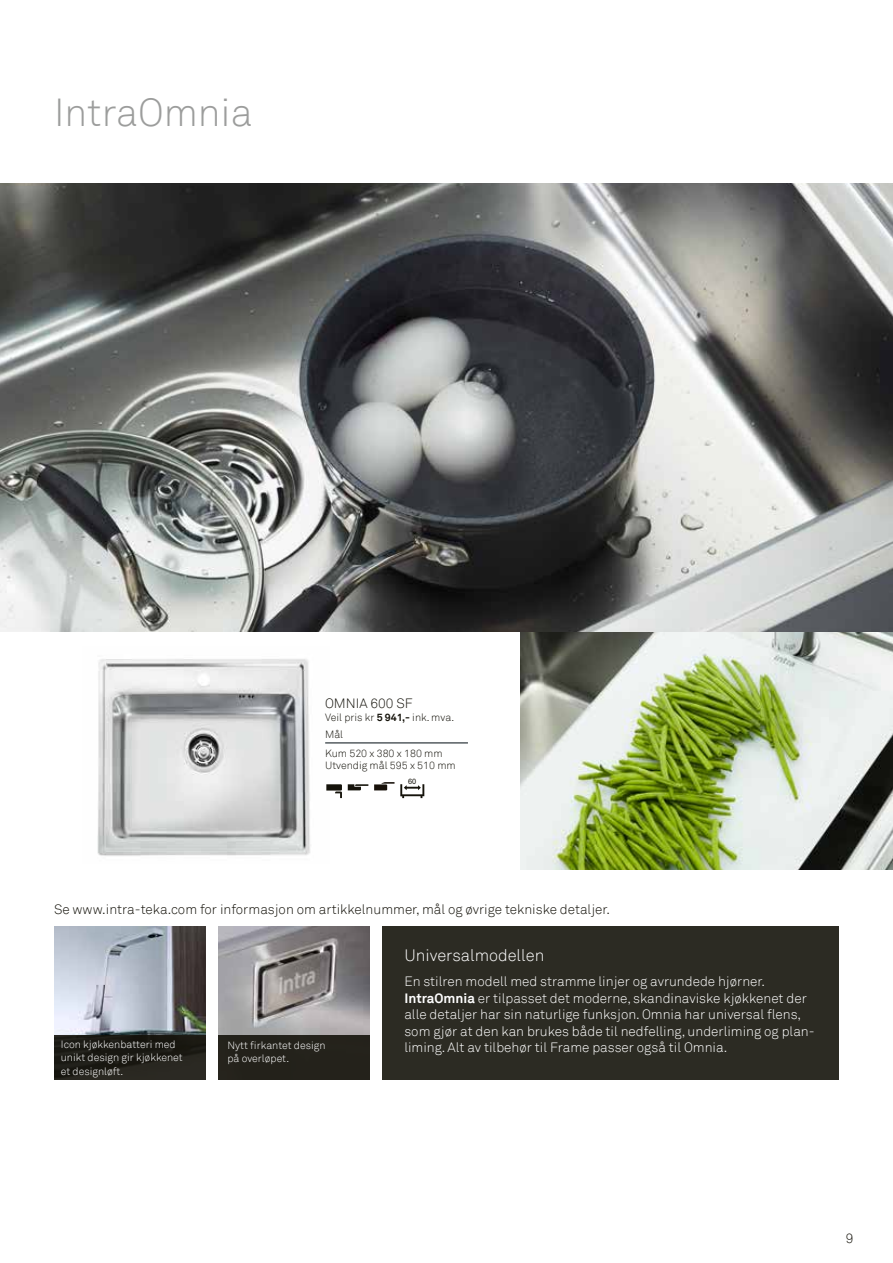
<style>
.page{position:relative;width:893px;height:1263px;background:#fff}
.page>*{position:absolute;margin:0;border:0;box-sizing:border-box;transform-origin:0 0}
.t1{font:300 39px "Akkurat";color:#9c9d9c}
.t2{font:300 16.5px "Akkurat";color:#fff}
.t3{font:300 13.5px/16.5px "Akkurat";color:#fff}
.t4{font:300 13.5px "Akkurat";color:#15130b}
.t5{font:300 10.5px/13.5px "Akkurat";color:#fff}
.t6{font:300 10.5px/17.1px "Akkurat";color:#15130b}
.t7{font:7.5px "Arial";color:#15130b}
.s1{font-weight:700}
</style>
<div class="page">
<img style="left:520px;top:631px;width:373px;height:239px">
<img style="left:0;top:183px;width:893px;height:448px">
<img style="left:218px;top:926px;width:152px;height:109px">
<img style="left:54px;top:926px;width:152px;height:109px">
<div style="left:383px;top:926px;width:456px;height:156px;background:#2c2b23"></div>
<div style="left:54px;top:1035px;width:152px;height:46px;background:linear-gradient(to right,#1b1a14,#23221b)"></div>
<div style="left:218px;top:1035px;width:152px;height:46px;background:#24221b"></div>
<img style="left:97px;top:659px;width:232px;height:197px">
<div style="left:0;top:1080px;width:893px;height:183px;background:#fff"></div>
<hr style="left:325px;top:743px;width:143px;height:1px;background:#000c12">
<svg style="left:400px;top:784px;width:24px;height:14px"></svg>
<svg style="left:326px;top:784px;width:16px;height:14px"></svg>
<svg style="left:348px;top:784px;width:20px;height:6px"></svg>
<svg style="left:374px;top:782px;width:20px;height:8px"></svg>
<h1 class="t1" style="left:54px;top:89px;width:200px">IntraOmnia</h1>
<p class="t4" style="left:325px;top:695px;width:89px">OMNIA 600 SF</p>
<p class="t6" style="left:325px;top:709px;width:131px">Veil pris kr <span class="s1">5 941,-</span> ink. mva.<br>Mål</p>
<p class="t6" style="left:325px;top:747px;width:132px;line-height:12.6px">Kum 520 x 380 x 180 mm<br>Utvendig mål 595 x 510 mm</p>
<p class="t7" style="left:408px;top:777px;width:10px">60</p>
<p class="t4" style="left:54px;top:902px;width:557px">Se www.intra-teka.com for informasjon om artikkelnummer, mål og øvrige tekniske detaljer.</p>
<p class="t2" style="left:404px;top:945px;width:141px">Universalmodellen</p>
<p class="t3" style="left:404px;top:973px;width:412px">En stilren modell med stramme linjer og avrundede hjørner.<br><span class="s1">IntraOmnia</span> er tilpasset det moderne, skandinaviske kjøkkenet der alle detaljer har sin naturlige funksjon. Omnia har universal flens, som gjør at den kan brukes både til nedfelling, underliming og plan&shy;liming. Alt av tilbehør til Frame passer også til Omnia.</p>
<p class="t5" style="left:61px;top:1037px;width:123px">Icon kjøkkenbatteri med unikt design gir kjøkkenet et designløft.</p>
<p class="t5" style="left:227px;top:1038px;width:100px">Nytt firkantet design på overløpet.</p>
<p class="t4" style="left:846px;top:1230px;width:9px">9</p>
</div>
